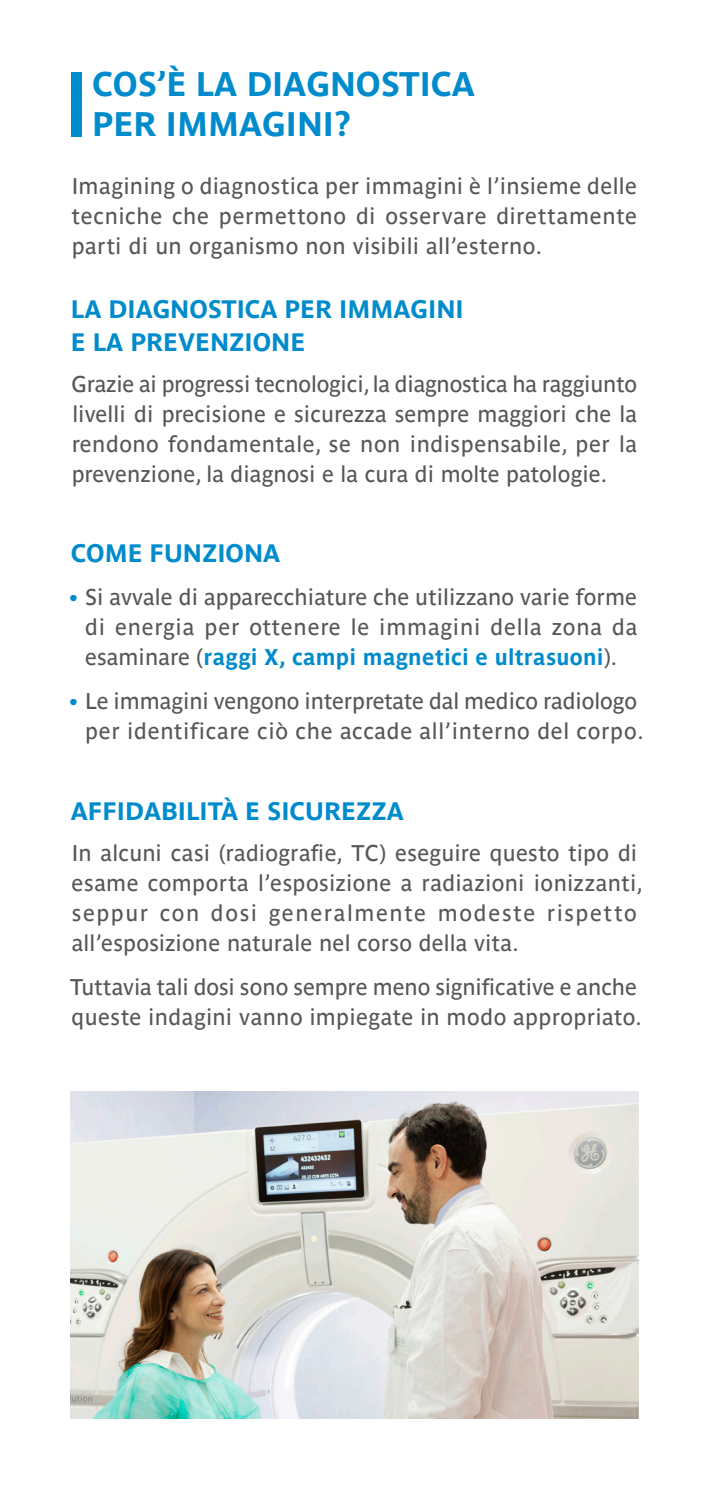
<style>
.page{position:relative;width:709px;height:1489px;background:#fff}
.page>*{position:absolute;margin:0;border:0;box-sizing:border-box;transform-origin:0 0}
.t1{font:700 33.75px "Parisine Ptf";color:#008bcc}
.t2{font:700 25px "Parisine Ptf";color:#008bcc}
.t3{font:22.5px/30px "Parisine Ptf";letter-spacing:.015em;color:#575756;text-align:justify}
.s1{font-weight:700;color:#008bcc}
</style>
<div class="page">
<div style="left:71px;top:72px;width:10px;height:64px;background:#008bcc"></div>
<img style="left:71px;top:1091px;width:567px;height:326px">
<p class="t1" style="left:92px;top:59px;width:384px">COS’È LA DIAGNOSTICA</p>
<p class="t1" style="left:92px;top:99px;width:260px">PER IMMAGINI?</p>
<p class="t3" style="left:72px;top:169px;width:567px">Imagining o diagnostica per immagini è l’insieme delle tecniche che permettono di osservare direttamente parti di un organismo non visibili all’esterno.</p>
<p class="t2" style="left:71px;top:290px;width:394px">LA DIAGNOSTICA PER IMMAGINI</p>
<p class="t2" style="left:71px;top:323px;width:236px">E LA PREVENZIONE</p>
<p class="t3" style="left:72px;top:367px;width:567px">Grazie ai progressi tecnologici, la diagnostica ha raggiunto livelli di precisione e sicurezza sempre maggiori che la rendono fondamentale, se non indispensabile, per la prevenzione, la diagnosi e la cura di molte patologie.</p>
<p class="t2" style="left:71px;top:534px;width:211px">COME FUNZIONA</p>
<p class="t3" style="left:85px;top:579px;width:553px;text-indent:-15px"><span class="s1">•</span> Si avvale di apparecchiature che utilizzano varie forme di energia per ottenere le immagini della zona da esaminare (<span class="s1">raggi X, campi magnetici e ultrasuoni</span>).</p>
<p class="t3" style="left:70px;top:684px;width:575px;text-align:right"><span class="s1">•</span> Le immagini vengono interpretate dal medico radiologo per identificare ciò che accade all’interno del corpo.</p>
<p class="t2" style="left:71px;top:792px;width:334px">AFFIDABILITÀ E SICUREZZA</p>
<p class="t3" style="left:72px;top:835px;width:572px;text-align:left">In alcuni casi (radiografie, TC) eseguire questo tipo di esame comporta l’esposizione a radiazioni ionizzanti, seppur con dosi generalmente modeste rispetto all’esposizione naturale nel corso della vita.</p>
<p class="t3" style="left:70px;top:969px;width:573px">Tuttavia tali dosi sono sempre meno significative e anche queste indagini vanno impiegate in modo appropriato.</p>
</div>
